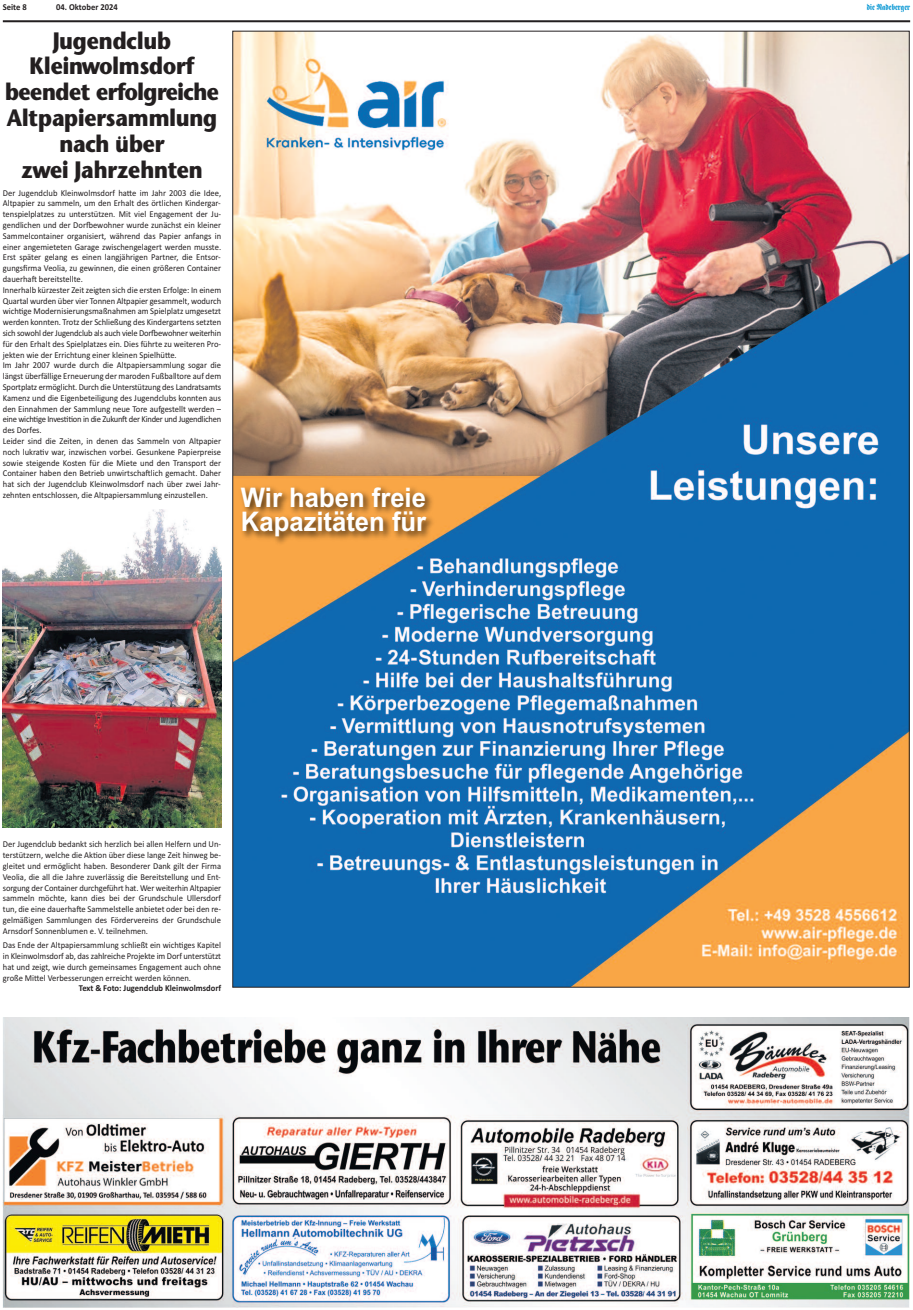
<style>
.page{position:relative;width:913px;height:1310px;background:#fff}
.page>*{position:absolute;margin:0;border:0;box-sizing:border-box;transform-origin:0 0}
.t1{font:700 27px/24.6px "Arial";color:#fff;scale:.95 1}
.t2{font:700 24px/25.8px "Stone Sans";color:#231f20;text-align:center;scale:.9 1}
.t3{font:9px/10.8px "Calibri";color:#231f20;text-align:justify;scale:.95 1}
.t4{font:700 9px "Calibri";color:#231f20;scale:.95 1}
.t5{font:9px "Fette Fra D";color:#0094d2;scale:.8 1}
</style>
<div class="page">
<hr style="left:3px;top:20px;width:907px;height:2px;background:#231f20">
<img style="left:234px;top:33px;width:673px;height:952px">
<img style="left:232px;top:479px;width:287px;height:91px">
<img style="left:3px;top:1018px;width:906px;height:289px">
<img style="left:3px;top:509px;width:218px;height:318px">
<p class="t4" style="left:3px;top:1px;width:27px">Seite 8</p>
<p class="t4" style="left:56px;top:1px;width:66px">04. Oktober 2024</p>
<p class="t5" style="left:867px;top:1px;width:56px">die Radeberger</p>
<h2 class="t2" style="left:5px;top:27px;width:239px">Jugendclub<br>Kleinwolmsdorf beendet erfolgreiche<br>Altpapiersammlung nach über<br>zwei Jahrzehnten</h2>
<p class="t3" style="left:3px;top:187px;width:231px;text-align:left">Der Jugendclub Kleinwolmsdorf hatte im Jahr 2003 die Idee, Altpapier zu sammeln, um den Erhalt des örtlichen Kindergar&shy;tenspielplatzes zu unterstützen. Mit viel Engagement der Ju&shy;gendlichen und der Dorfbewohner wurde zunächst ein kleiner Sammelcontainer organisiert, während das Papier anfangs in einer angemieteten Garage zwischengelagert werden musste.<br>Erst später gelang es einen langjährigen Partner, die Entsor&shy;gungsfirma Veolia, zu gewinnen, die einen größeren Container dauerhaft bereitstellte.<br>Innerhalb kürzester Zeit zeigten sich die ersten Erfolge: In einem Quartal wurden über vier Tonnen Altpapier gesammelt, wodurch wichtige Modernisierungsmaßnahmen am Spielplatz umgesetzt werden konnten. Trotz der Schließung des Kindergartens setzten sich sowohl der Jugendclub als auch viele Dorfbewohner weiterhin für den Erhalt des Spielplatzes ein. Dies führte zu weiteren Pro&shy;jekten wie der Errichtung einer kleinen Spielhütte.<br>Im Jahr 2007 wurde durch die Altpapiersammlung sogar die längst überfällige Erneuerung der maroden Fußballtore auf dem Sportplatz ermöglicht. Durch die Unterstützung des Landratsamts Kamenz und die Eigenbeteiligung des Jugendclubs konnten aus den Einnahmen der Sammlung neue Tore aufgestellt werden – eine wichtige Investition in die Zukunft der Kinder und Jugendlichen des Dorfes.<br>Leider sind die Zeiten, in denen das Sammeln von Altpapier noch lukrativ war, inzwischen vorbei. Gesunkene Papierpreise sowie steigende Kosten für die Miete und den Transport der Container haben den Betrieb unwirtschaftlich gemacht. Daher hat sich der Jugendclub Kleinwolmsdorf nach über zwei Jahr&shy;zehnten entschlossen, die Altpapiersammlung einzustellen.</p>
<h1 class="t1" style="left:241px;top:485px;width:197px">Wir haben freie kapazitäten für</h1>
<p class="t3" style="left:3px;top:839px;width:231px">Der Jugendclub bedankt sich herzlich bei allen Helfern und Un&shy;terstützern, welche die Aktion über diese lange Zeit hinweg be&shy;gleitet und ermöglicht haben. Besonderer Dank gilt der Firma Veolia, die all die Jahre zuverlässig die Bereitstellung und Ent&shy;sorgung der Container durchgeführt hat. Wer weiterhin Altpapier sammeln möchte, kann dies bei der Grundschule Ullersdorf tun, die eine dauerhafte Sammelstelle anbietet oder bei den re&shy;gelmäßigen Sammlungen des Fördervereins der Grundschule Arnsdorf Sonnenblumen e. V. teilnehmen.</p>
<p class="t3" style="left:3px;top:939px;width:231px">Das Ende der Altpapiersammlung schließt ein wichtiges Kapitel in Kleinwolmsdorf ab, das zahlreiche Projekte im Dorf unterstützt hat und zeigt, wie durch gemeinsames Engagement auch ohne große Mittel Verbesserungen erreicht werden können.</p>
<p class="t4" style="left:79px;top:983px;width:151px">Text &amp; Foto: Jugendclub Kleinwolmsdorf</p>
</div>
